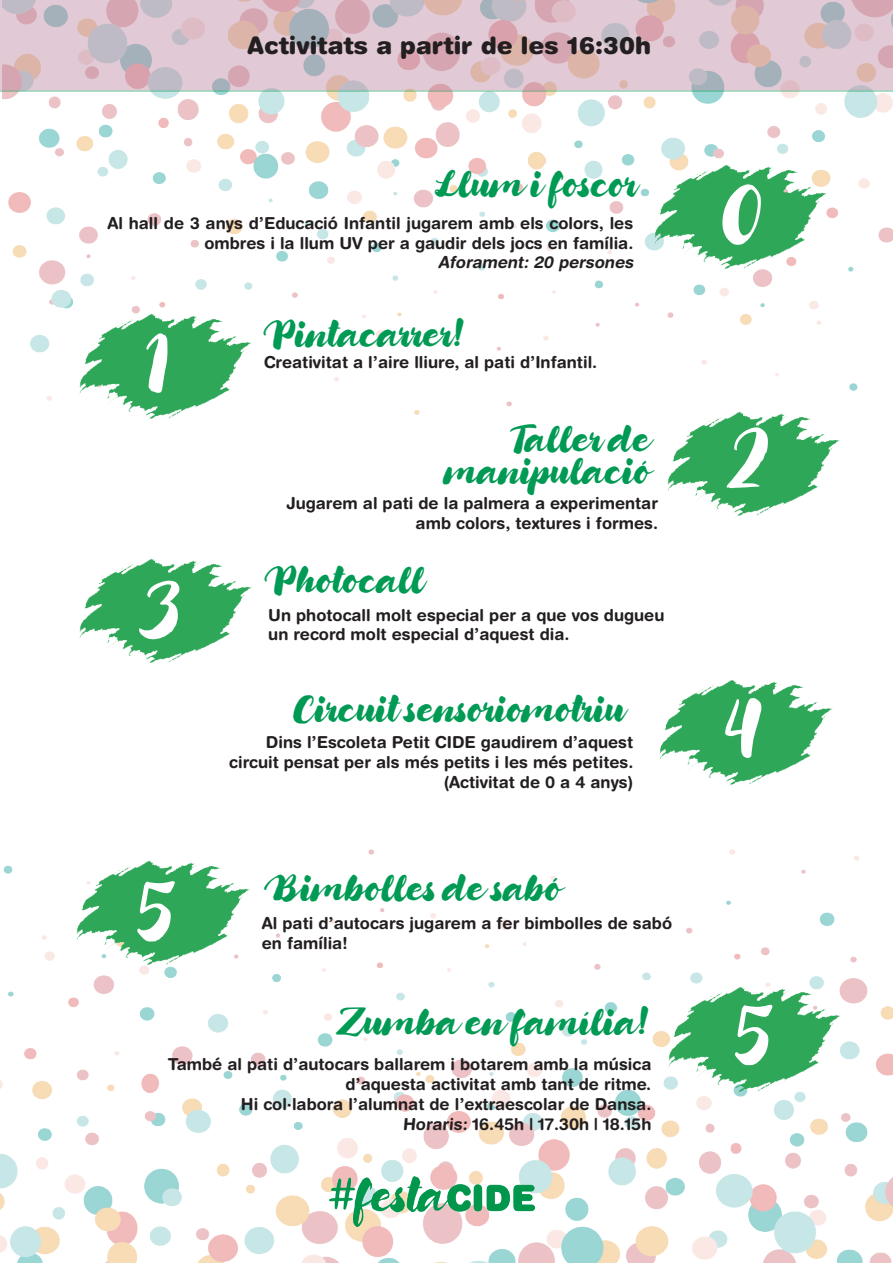
<style>
.page{position:relative;width:893px;height:1263px;background:#fff}
.page>*{position:absolute;margin:0;border:0;box-sizing:border-box;transform-origin:0 0}
.t1{font:63px "Candylicious";color:#fff}
.t2{font:27px/32.4px "Candylicious";color:#009a54;text-align:right}
.t3{font:900 24px "Helvetica Rounded";color:#231f20}
.t4{font:700 16.5px/19.8px "Helvetica Rounded LT Std";color:#231f20;text-align:right}
.t5{font:italic 700 16.5px "Helvetica Rounded LT Std";color:#231f20}
</style>
<div class="page">
<img style="left:2px;top:92px;width:891px;height:323px">
<img style="left:0;top:849px;width:893px;height:414px">
<img style="left:71px;top:310px;width:182px;height:111px">
<img style="left:659px;top:407px;width:182px;height:111px">
<img style="left:79px;top:558px;width:174px;height:107px">
<img style="left:659px;top:680px;width:174px;height:105px">
<img style="left:646px;top:160px;width:182px;height:115px">
<img style="left:349px;top:849px;width:350px;height:29px">
<img style="left:69px;top:856px;width:182px;height:115px">
<svg style="left:0;top:0;width:893px;height:92px;fill:#e1cad5"></svg>
<img style="left:330px;top:1177px;width:205px;height:50px">
<img style="left:660px;top:983px;width:182px;height:115px">
<h3 class="t3" style="left:248px;top:30px;width:405px">Activitats a partir de les 16:30h</h3>
<h2 class="t2" style="left:434px;top:171px;width:205px">Llum i foscor</h2>
<p class="t4" style="left:107px;top:213px;width:528px">Al hall de 3 anys d’Educació Infantil jugarem amb els colors, les ombres i la llum UV per a gaudir dels jocs en família.</p>
<h1 class="t1" style="left:145px;top:317px;width:26px">1</h1>
<p class="t5" style="left:438px;top:252px;width:200px">Aforament: 20 persones</p>
<h2 class="t2" style="left:262px;top:320px;width:204px">Pintacarrer!</h2>
<p class="t4" style="left:264px;top:352px;width:335px">Creativitat a l’aire lliure, al pati d’Infantil.</p>
<h1 class="t1" style="left:720px;top:169px;width:45px">0</h1>
<h1 class="t1" style="left:137px;top:564px;width:46px">3</h1>
<h2 class="t2" style="left:446px;top:425px;width:207px">Taller de manipulació</h2>
<h1 class="t1" style="left:725px;top:412px;width:46px">2</h1>
<p class="t4" style="left:287px;top:493px;width:373px">Jugarem al pati de la palmera a experimentar amb colors, textures i formes.</p>
<h2 class="t2" style="left:264px;top:566px;width:163px">Photocall</h2>
<p class="t4" style="left:268px;top:604px;width:398px;text-align:left">Un photocall molt especial per a que vos dugueu un record molt especial d’aquest dia.</p>
<h2 class="t2" style="left:293px;top:695px;width:334px">Circuit sensoriomotriu</h2>
<p class="t4" style="left:229px;top:732px;width:406px">Dins l’Escoleta Petit CIDE gaudirem d’aquest circuit pensat per als més petits i les més petites. (Activitat de 0 a 4 anys)</p>
<h1 class="t1" style="left:724px;top:683px;width:41px">4</h1>
<h1 class="t1" style="left:135px;top:866px;width:43px">5</h1>
<h2 class="t2" style="left:264px;top:874px;width:300px">Bimbolles de sabó</h2>
<p class="t4" style="left:262px;top:913px;width:412px;text-align:left">Al pati d’autocars jugarem a fer bimbolles de sabó en família!</p>
<h2 class="t2" style="left:335px;top:1009px;width:315px">Zumba en família!</h2>
<p class="t4" style="left:168px;top:1054px;width:485px">També al pati d’autocars ballarem i botarem amb la música d’aquesta activitat amb tant de ritme.<br>Hi col·labora l’alumnat de l’extraescolar de Dansa.<br>Horaris: 16.45h | 17.30h | 18.15h</p>
<h1 class="t1" style="left:732px;top:990px;width:43px">5</h1>
</div>
